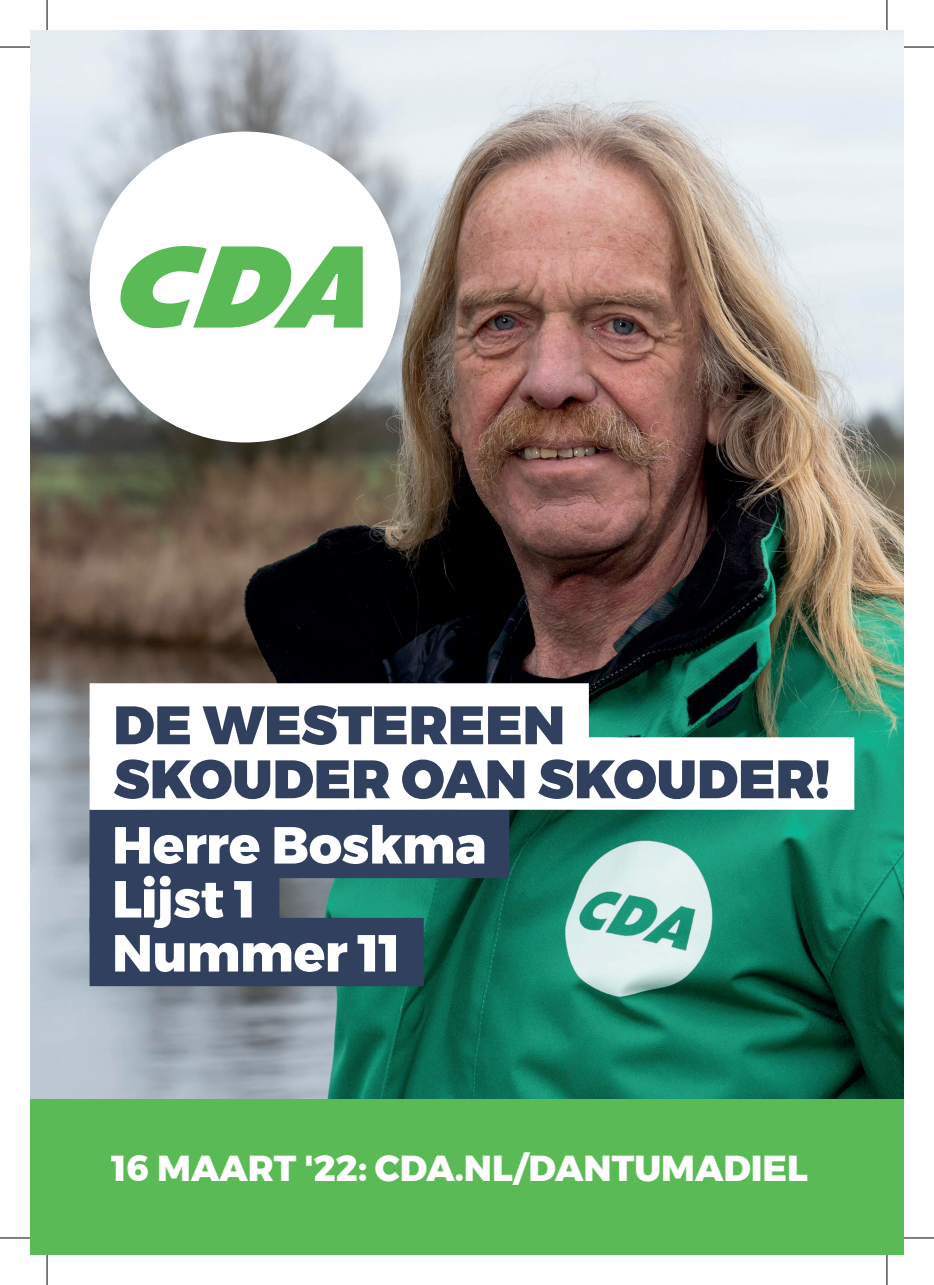
<style>
.page{position:relative;width:934px;height:1285px;background:#fff}
.page>*{position:absolute;margin:0;border:0;box-sizing:border-box;transform-origin:0 0}
.t1{font:900 54px/54px "Montserrat";color:#31405f}
.t2{font:800 52px/54px "Montserrat";letter-spacing:-.01em;color:#fff}
.t3{font:800 36px "Montserrat";color:#fff}
</style>
<div class="page">
<img style="left:30px;top:30px;width:873px;height:1069px">
<div style="left:30px;top:1099px;width:873px;height:156px;background:#5abb56"></div>
<div style="left:90px;top:132px;width:310px;height:310px;background:#fff;border-radius:50%"></div>
<svg style="left:120px;top:246px;width:242px;height:82px"></svg>
<div style="left:89px;top:810px;width:420px;height:68px;background:#31405f"></div>
<div style="left:89px;top:864px;width:190px;height:68px;background:#31405f"></div>
<div style="left:89px;top:918px;width:334px;height:68px;background:#31405f"></div>
<div style="left:90px;top:683px;width:498px;height:72px;background:#fff"></div>
<div style="left:90px;top:737px;width:764px;height:72px;background:#fff"></div>
<hr style="left:0;top:47px;width:30px;height:1px;background:#000">
<hr style="left:903px;top:47px;width:30px;height:1px;background:#000">
<hr style="left:0;top:1237px;width:30px;height:1px;background:#000">
<hr style="left:903px;top:1237px;width:30px;height:1px;background:#000">
<hr style="left:47px;top:0;width:1px;height:30px;background:#000">
<hr style="left:47px;top:1255px;width:1px;height:30px;background:#000">
<hr style="left:886px;top:0;width:1px;height:30px;background:#000">
<hr style="left:886px;top:1255px;width:1px;height:30px;background:#000">
<p class="t1" style="left:113px;top:698px;width:718px">DE WESTEREEN<br>SKOUDER OAN SKOUDER!</p>
<p class="t2" style="left:112px;top:818px;width:376px">Herre Boskma<br>Lijst 1<br>Nummer 11</p>
<p class="t3" style="left:112px;top:1139px;width:697px">16 MAART '22: CDA.NL/DANTUMADIEL</p>
</div>
